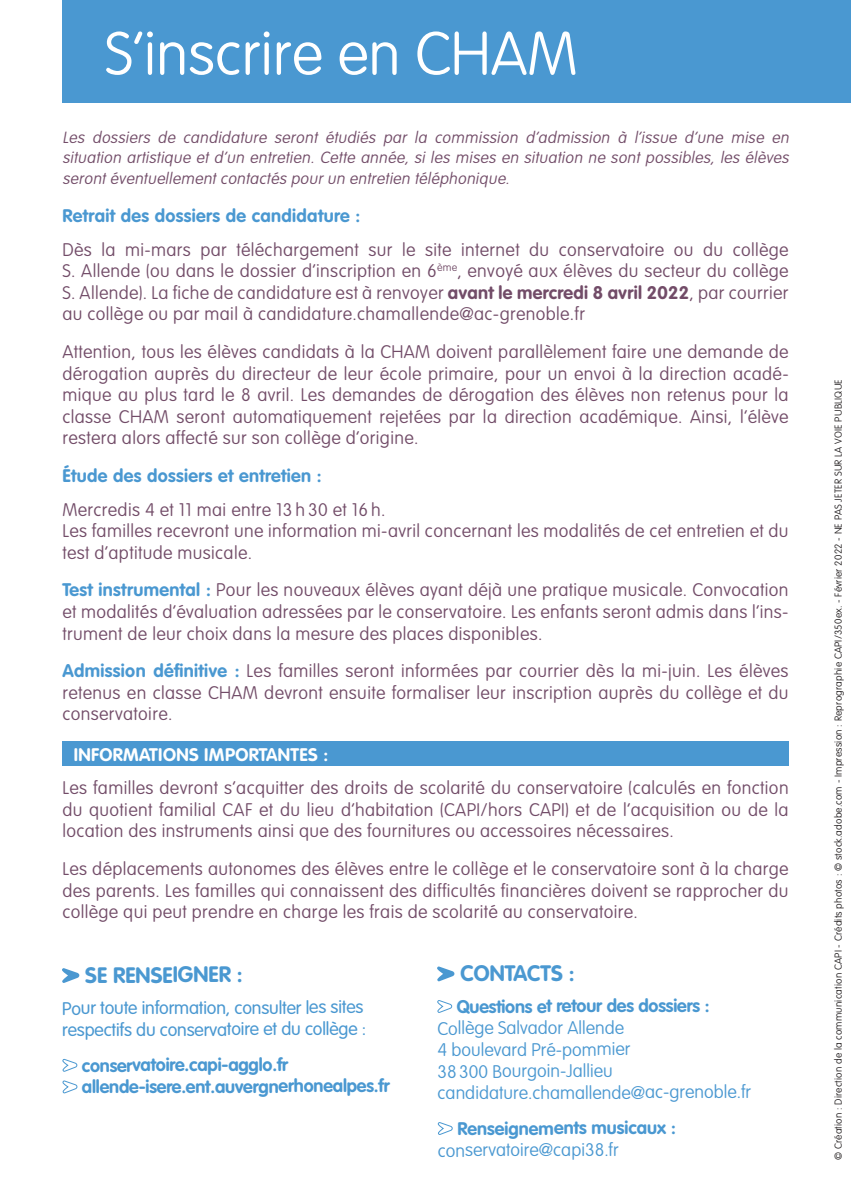
<style>
.page{position:relative;width:851px;height:1191px;background:#fff}
.page>*{position:absolute;margin:0;border:0;box-sizing:border-box;transform-origin:0 0}
.t1{font:100 60px "VAG Rounded";color:#fff}
.t2{font:700 22px "VAG Rounded";letter-spacing:-.005em;color:#4a98d1}
.t3{font:100 18px/21.6px "VAG Rounded";letter-spacing:.02em;color:#724c68;text-align:justify}
.t4{font:100 18px/21.6px "VAG Rounded";letter-spacing:-.005em;color:#4a98d1}
.t5{font:700 18px/21.4px "VAG Rounded";letter-spacing:-.01em;color:#4a98d1}
.t6{font:300 18px/21.6px "VAG Rounded";letter-spacing:-.015em;color:#4a98d1}
.t7{font:700 18px "VAG Rounded";letter-spacing:.02em;color:#4a98d1}
.t8{font:700 18px "VAG Rounded";letter-spacing:.02em;color:#fff}
.t9{font:italic 100 16px/19.2px "VAG Rounded";color:#724c68}
.t10{font:100 10px "VAG Rounded";letter-spacing:.02em;color:#231f20}
.s1{font-weight:700}
.s2{font-weight:700;color:#4a98d1}
</style>
<div class="page">
<div style="left:62px;top:741px;width:726px;height:25px;background:#4a98d1"></div>
<div style="left:62px;top:0;width:788px;height:102px;background:#4a98d1"></div>
<svg style="left:62px;top:968px;width:17px;height:15px"></svg>
<svg style="left:62px;top:1058px;width:16px;height:14px"></svg>
<svg style="left:62px;top:1080px;width:16px;height:14px"></svg>
<svg style="left:437px;top:966px;width:17px;height:15px"></svg>
<svg style="left:437px;top:1000px;width:15px;height:13px"></svg>
<svg style="left:437px;top:1122px;width:16px;height:13px"></svg>
<h1 class="t1" style="left:105px;top:19px;width:474px">S’inscrire en CHAM</h1>
<p class="t9" style="left:62px;top:128px;width:730px">Les dossiers de candidature seront étudiés par la commission d’admission à l’issue d’une mise en situation artistique et d’un entretien. Cette année, si les mises en situation ne sont possibles, les élèves</p>
<p class="t9" style="left:62px;top:169px;width:451px">seront éventuellement contactés pour un entretien téléphonique.</p>
<p class="t7" style="left:62px;top:205px;width:299px">Retrait des dossiers de candidature :</p>
<p class="t3" style="left:62px;top:238px;width:727px">Dès la mi-mars par téléchargement sur le site internet du conservatoire ou du collège S. Allende (ou dans le dossier d’inscription en 6<sup>ème</sup>, envoyé aux élèves du secteur du collège S. Allende). La fiche de candidature est à renvoyer <span class="s1">avant le mercredi 8 avril 2022</span>, par courrier au collège ou par mail à candidature.chamallende@ac-grenoble.fr</p>
<p class="t3" style="left:62px;top:341px;width:727px">Attention, tous les élèves candidats à la CHAM doivent parallèlement faire une demande de dérogation auprès du directeur de leur école primaire, pour un envoi à la direction acadé&shy;mique au plus tard le 8 avril. Les demandes de dérogation des élèves non retenus pour la classe CHAM seront automatiquement rejetées par la direction académique. Ainsi, l’élève restera alors affecté sur son collège d’origine.</p>
<p class="t7" style="left:62px;top:465px;width:261px">Étude des dossiers et entretien :</p>
<p class="t3" style="left:62px;top:498px;width:727px;text-align:left">Mercredis 4 et 11 mai entre 13 h 30 et 16 h.<br>Les familles recevront une information mi-avril concernant les modalités de cet entretien et du test d’aptitude musicale.</p>
<p class="t3" style="left:62px;top:579px;width:727px"><span class="s2">Test instrumental :</span> Pour les nouveaux élèves ayant déjà une pratique musicale. Convocation et modalités d’évaluation adressées par le conservatoire. Les enfants seront admis dans l’ins&shy;trument de leur choix dans la mesure des places disponibles.</p>
<p class="t3" style="left:62px;top:660px;width:727px"><span class="s2">Admission définitive :</span> Les familles seront informées par courrier dès la mi-juin. Les élèves retenus en classe CHAM devront ensuite formaliser leur inscription auprès du collège et du conservatoire.</p>
<p class="t8" style="left:74px;top:743px;width:256px">INFORMATIONS IMPORTANTES :</p>
<p class="t3" style="left:62px;top:777px;width:727px">Les familles devront s’acquitter des droits de scolarité du conservatoire (calculés en fonction du quotient familial CAF et du lieu d’habitation (CAPI/hors CAPI) et de l’acquisition ou de la location des instruments ainsi que des fournitures ou accessoires nécessaires.</p>
<p class="t3" style="left:62px;top:857px;width:727px">Les déplacements autonomes des élèves entre le collège et le conservatoire sont à la charge des parents. Les familles qui connaissent des difficultés financières doivent se rapprocher du collège qui peut prendre en charge les frais de scolarité au conservatoire.</p>
<p class="t2" style="left:85px;top:961px;width:159px">SE RENSEIGNER :</p>
<p class="t6" style="left:62px;top:996px;width:306px">Pour toute information, consulter les sites respectifs du conservatoire et du collège :</p>
<p class="t5" style="left:82px;top:1054px;width:309px">conservatoire.capi-agglo.fr allende-isere.ent.auvergnerhonealpes.fr</p>
<p class="t2" style="left:460px;top:960px;width:116px">CONTACTS :</p>
<p class="t5" style="left:456px;top:995px;width:254px">Questions et retour des dossiers :</p>
<p class="t4" style="left:437px;top:1017px;width:315px">Collège Salvador Allende<br>4 boulevard Pré-pommier<br>38300 Bourgoin-Jallieu candidature.chamallende@ac-grenoble.fr</p>
<p class="t5" style="left:457px;top:1117px;width:220px">Renseignements musicaux :</p>
<p class="t4" style="left:438px;top:1139px;width:182px">conservatoire@capi38.fr</p>
<p class="t10" style="left:832px;top:1160px;width:782px;rotate:-90deg">© Création : Direction de la communication CAPI - Crédits photos : © stock.adobe.com - Impression : Reprographie CAPI/350ex. - Février 2022 - NE PAS JETER SUR LA VOIE PUBLIQUE</p>
</div>
